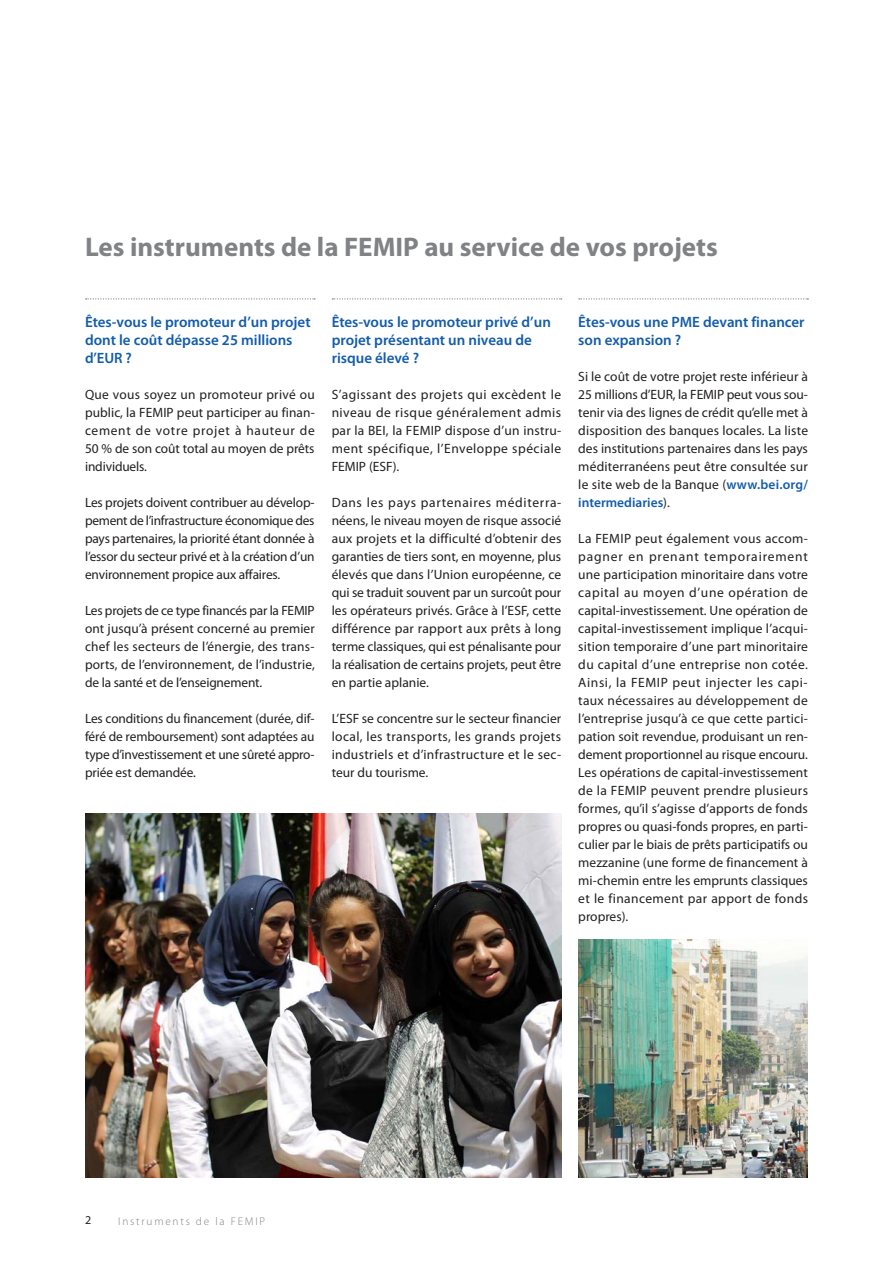
<style>
.page{position:relative;width:893px;height:1263px;background:#fff}
.page>*{position:absolute;margin:0;border:0;box-sizing:border-box;transform-origin:0 0}
.t1{font:700 27px "Myriad Pro";color:#808285}
.t2{font:600 15px/18px "Myriad Pro";color:#135cab}
.t3{font:13.5px/18px "Myriad Pro";color:#231f20;text-align:justify}
.t4{font:12px "Myriad Pro";color:#231f20}
.t5{font:300 11.25px "Myriad Pro";letter-spacing:.16em;color:#808285}
.s1{font-weight:600;color:#135cab}
</style>
<div class="page">
<svg style="left:332px;top:298px;width:230px;height:1px"></svg>
<svg style="left:86px;top:298px;width:229px;height:1px"></svg>
<svg style="left:579px;top:298px;width:229px;height:1px"></svg>
<img style="left:578px;top:939px;width:230px;height:239px">
<img style="left:85px;top:813px;width:476px;height:365px">
<h1 class="t1" style="left:85px;top:232px;width:634px">Les instruments de la FEMIP au service de vos projets</h1>
<p class="t2" style="left:85px;top:313px;width:227px">Êtes-vous le promoteur d’un projet dont le coût dépasse 25 millions d’EUR ?</p>
<p class="t3" style="left:85px;top:386px;width:231px">Que vous soyez un promoteur privé ou public, la FEMIP peut participer au finan&shy;cement de votre projet à hauteur de 50 % de son coût total au moyen de prêts individuels.</p>
<p class="t3" style="left:85px;top:494px;width:231px">Les projets doivent contribuer au dévelop&shy;pement de l’infrastructure économique des pays partenaires, la priorité étant donnée à l’essor du secteur privé et à la création d’un environnement propice aux affaires.</p>
<p class="t3" style="left:85px;top:602px;width:231px">Les projets de ce type financés par la FEMIP ont jusqu’à présent concerné au premier chef les secteurs de l’énergie, des trans&shy;ports, de l’environnement, de l’industrie, de la santé et de l’enseignement.</p>
<p class="t3" style="left:85px;top:710px;width:231px">Les conditions du financement (durée, dif&shy;féré de remboursement) sont adaptées au type d’investissement et une sûreté appro&shy;priée est demandée.</p>
<p class="t2" style="left:332px;top:313px;width:221px">Êtes-vous le promoteur privé d’un projet présentant un niveau de risque élevé ?</p>
<p class="t3" style="left:332px;top:386px;width:231px">S’agissant des projets qui excèdent le niveau de risque généralement admis par la BEI, la FEMIP dispose d’un instru&shy;ment spécifique, l’Enveloppe spéciale FEMIP (ESF).</p>
<p class="t3" style="left:332px;top:494px;width:231px">Dans les pays partenaires méditerra&shy;néens, le niveau moyen de risque associé aux projets et la difficulté d’obtenir des garanties de tiers sont, en moyenne, plus élevés que dans l’Union européenne, ce qui se traduit souvent par un surcoût pour les opérateurs privés. Grâce à l’ESF, cette différence par rapport aux prêts à long terme classiques, qui est pénalisante pour la réalisation de certains projets, peut être en partie aplanie.</p>
<p class="t3" style="left:332px;top:710px;width:231px">L’ESF se concentre sur le secteur financier local, les transports, les grands projets industriels et d’infrastructure et le sec&shy;teur du tourisme.</p>
<p class="t2" style="left:578px;top:313px;width:228px">Êtes-vous une PME devant financer son expansion ?</p>
<p class="t3" style="left:578px;top:368px;width:231px">Si le coût de votre projet reste inférieur à 25 millions d’EUR, la FEMIP peut vous sou&shy;tenir via des lignes de crédit qu’elle met à disposition des banques locales. La liste des institutions partenaires dans les pays méditerranéens peut être consultée sur le site web de la Banque (<span class="s1">www.bei.org/ intermediaries</span>).</p>
<p class="t3" style="left:578px;top:530px;width:231px">La FEMIP peut également vous accom&shy;pagner en prenant temporairement une participation minoritaire dans votre capital au moyen d’une opération de capital-investissement. Une opération de capital-investissement implique l’acqui&shy;sition temporaire d’une part minoritaire du capital d’une entreprise non cotée.<br>Ainsi, la FEMIP peut injecter les capi&shy;taux nécessaires au développement de l’entreprise jusqu’à ce que cette partici&shy;pation soit revendue, produisant un ren&shy;dement proportionnel au risque encouru.<br>Les opérations de capital-investissement de la FEMIP peuvent prendre plusieurs formes, qu’il s’agisse d’apports de fonds propres ou quasi-fonds propres, en parti&shy;culier par le biais de prêts participatifs ou mezzanine (une forme de financement à mi-chemin entre les emprunts classiques et le financement par apport de fonds propres).</p>
<p class="t4" style="left:85px;top:1213px;width:8px">2</p>
<p class="t5" style="left:118px;top:1215px;width:149px">Instruments de la FEMIP</p>
</div>
